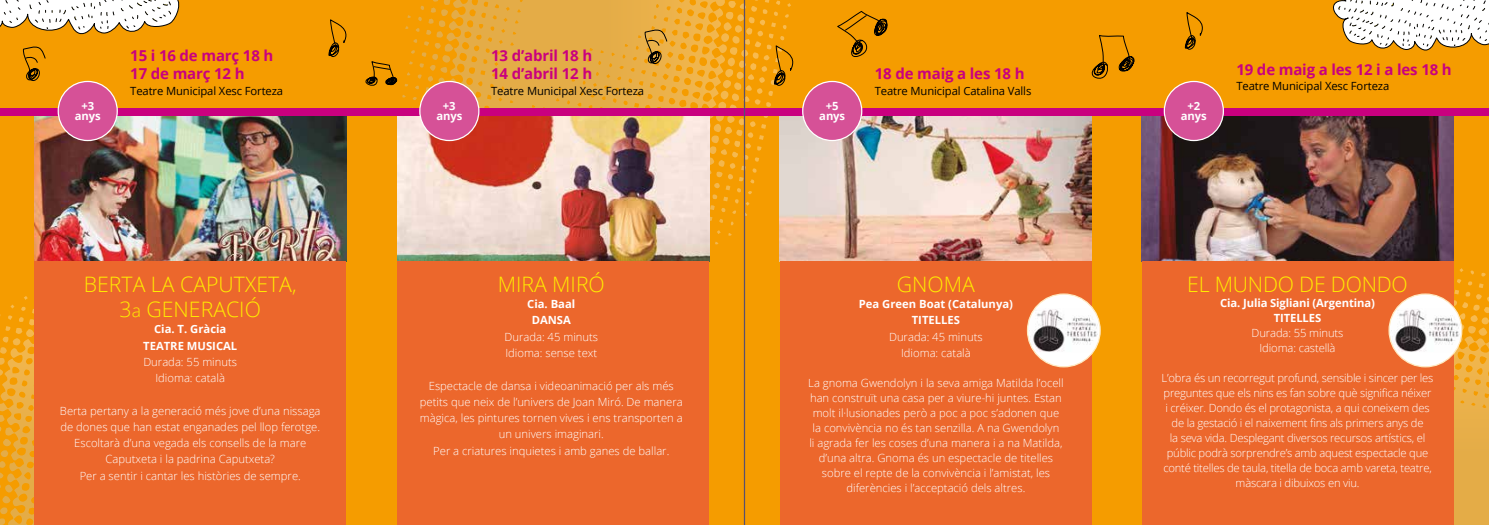
<style>
.page{position:relative;width:1489px;height:525px;background:#fff}
.page>*{position:absolute;margin:0;border:0;box-sizing:border-box;transform-origin:0 0}
.t1{font:300 21.25px/25px "Open Sans";color:#ffed00;text-align:center}
.t2{font:700 15px/17.5px "Open Sans";letter-spacing:-.01em;color:#c9007f}
.t3{font:300 11.25px/16.2px "Open Sans";color:#fff;text-align:center}
.t4{font:300 11.25px/15px "Open Sans";letter-spacing:-.02em;color:#fff;text-align:center}
.t5{font:700 11.25px/10px "Open Sans";color:#fff;text-align:center}
.t6{font:11.25px "Open Sans";letter-spacing:-.01em;color:#000}
.s1{font-size:17.5px}
</style>
<div class="page">
<div style="left:0;top:0;width:1488px;height:524px;background:#f59c00"></div>
<svg style="left:0;top:323px;width:34px;height:201px"></svg>
<svg style="left:1453px;top:266px;width:35px;height:258px"></svg>
<img style="left:798px;top:115px;width:293px;height:147px">
<img style="left:34px;top:115px;width:312px;height:147px">
<img style="left:1141px;top:115px;width:312px;height:147px">
<div style="left:397px;top:262px;width:312px;height:262px;background:#ec672c"></div>
<div style="left:34px;top:262px;width:312px;height:262px;background:#ec672c"></div>
<div style="left:780px;top:262px;width:311px;height:262px;background:#ec672c"></div>
<div style="left:1141px;top:262px;width:312px;height:262px;background:#ec672c"></div>
<svg style="left:1333px;top:0;width:155px;height:51px;background:#ebddc5"></svg>
<svg style="left:837px;top:11px;width:51px;height:46px"></svg>
<svg style="left:328px;top:19px;width:19px;height:38px"></svg>
<svg style="left:1184px;top:12px;width:19px;height:38px"></svg>
<svg style="left:1091px;top:35px;width:44px;height:44px"></svg>
<svg style="left:0;top:0;width:180px;height:83px"></svg>
<svg style="left:361px;top:0;width:437px;height:282px"></svg>
<div style="left:1027px;top:294px;width:73px;height:72px;background:#fff;border-radius:50%"></div>
<img style="left:1028px;top:308px;width:69px;height:44px">
<div style="left:1026px;top:293px;width:74px;height:74px;border:1px solid #ffe9c0;border-radius:50%"></div>
<div style="left:1388px;top:294px;width:73px;height:72px;background:#fff;border-radius:50%"></div>
<img style="left:1390px;top:308px;width:69px;height:44px">
<div style="left:1388px;top:293px;width:74px;height:74px;border:1px solid #ffe9c0;border-radius:50%"></div>
<div style="left:0;top:108px;width:1488px;height:7px;background:#c9007f"></div>
<div style="left:58px;top:81px;width:59px;height:59px;background:#d65197;border-radius:50%"></div>
<div style="left:58px;top:81px;width:60px;height:60px;border:1px solid #fff;border-radius:50%"></div>
<div style="left:420px;top:81px;width:59px;height:59px;background:#d65197;border-radius:50%"></div>
<div style="left:419px;top:81px;width:60px;height:60px;border:1px solid #fff;border-radius:50%"></div>
<div style="left:802px;top:81px;width:59px;height:59px;background:#d65197;border-radius:50%"></div>
<div style="left:802px;top:81px;width:60px;height:60px;border:1px solid #fff;border-radius:50%"></div>
<div style="left:1164px;top:81px;width:59px;height:59px;background:#d65197;border-radius:50%"></div>
<div style="left:1163px;top:81px;width:60px;height:60px;border:1px solid #fff;border-radius:50%"></div>
<hr style="left:743px;top:0;width:2px;height:524px;background:#58506e">
<h2 class="t2" style="left:130px;top:46px;width:145px">15 i 16 de març 18 h<br>17 de març 12 h</h2>
<p class="t6" style="left:130px;top:83px;width:154px">Teatre Municipal Xesc Forteza</p>
<h2 class="t2" style="left:491px;top:46px;width:102px">13 d’abril 18 h<br>14 d’abril 12 h</h2>
<p class="t6" style="left:491px;top:83px;width:154px">Teatre Municipal Xesc Forteza</p>
<h2 class="t2" style="left:874px;top:64px;width:151px">18 de maig a les 18 h</h2>
<p class="t6" style="left:874px;top:83px;width:158px">Teatre Municipal Catalina Valls</p>
<p class="t5" style="left:75px;top:101px;width:27px">+3 anys</p>
<p class="t5" style="left:436px;top:101px;width:27px">+3 anys</p>
<p class="t5" style="left:819px;top:101px;width:27px">+5 anys</p>
<p class="t5" style="left:1180px;top:101px;width:27px">+2 anys</p>
<h2 class="t2" style="left:1236px;top:61px;width:217px">19 de maig a les 12 i a les 18 h</h2>
<p class="t6" style="left:1236px;top:78px;width:154px">Teatre Municipal Xesc Forteza</p>
<h1 class="t1" style="left:84px;top:271px;width:214px">BERTA LA CAPUTXETA,<br>3<span class="s1">a</span> GENERACIÓ</h1>
<p class="t5" style="left:143px;top:320px;width:96px;line-height:16.2px">Cia. T. Gràcia<br>TEATRE MUSICAL</p>
<p class="t3" style="left:143px;top:353px;width:95px">Durada: 55 minuts<br>Idioma: català</p>
<p class="t3" style="left:60px;top:402px;width:262px">Berta pertany a la generació més jove d’una nissaga de dones que han estat enganades pel llop ferotge.<br>Escoltarà d’una vegada els consells de la mare Caputxeta i la padrina Caputxeta?<br>Per a sentir i cantar les històries de sempre.</p>
<h1 class="t1" style="left:497px;top:271px;width:109px">MIRA MIRÓ</h1>
<p class="t5" style="left:527px;top:295px;width:50px;line-height:16.2px">Cia. Baal<br>DANSA</p>
<p class="t3" style="left:504px;top:328px;width:95px;text-align:left">Durada: 45 minuts<br>Idioma: sense text</p>
<p class="t3" style="left:420px;top:377px;width:264px">Espectacle de dansa i videoanimació per als més petits que neix de l’univers de Joan Miró. De manera màgica, les pintures tornen vives i ens transporten a un univers imaginari.<br>Per a criatures inquietes i amb ganes de ballar.</p>
<h1 class="t1" style="left:896px;top:271px;width:80px">GNOMA</h1>
<p class="t5" style="left:858px;top:295px;width:156px;line-height:16.2px">Pea Green Boat (Catalunya)<br>TITELLES</p>
<p class="t3" style="left:889px;top:328px;width:95px">Durada: 45 minuts<br>Idioma: català</p>
<p class="t3" style="left:808px;top:375px;width:257px;line-height:15px">La gnoma Gwendolyn i la seva amiga Matilda l’ocell han construït una casa per a viure-hi juntes. Estan molt il·lusionades però a poc a poc s’adonen que la convivència no és tan senzilla. A na Gwendolyn<br>li agrada fer les coses d’una manera i a na Matilda, d’una altra. Gnoma és un espectacle de titelles sobre el repte de la convivència i l’amistat, les diferències i l’acceptació dels altres.</p>
<h1 class="t1" style="left:1187px;top:271px;width:222px">EL MUNDO DE DONDO</h1>
<p class="t5" style="left:1220px;top:295px;width:156px;line-height:15px">Cia. Julia Sigliani (Argentina)<br>TITELLES</p>
<p class="t3" style="left:1251px;top:325px;width:93px;line-height:15px">Durada: 55 minuts<br>Idioma: castellà</p>
<p class="t4" style="left:1161px;top:370px;width:273px">L’obra és un recorregut profund, sensible i sincer per les preguntes que els nins es fan sobre què significa néixer i créixer. Dondo és el protagonista, a qui coneixem des de la gestació i el naixement fins als primers anys de<br>la seva vida. Desplegant diversos recursos artístics, el públic podrà sorprendre’s amb aquest espectacle que conté titelles de taula, titella de boca amb vareta, teatre, màscara i dibuixos en viu.</p>
</div>
